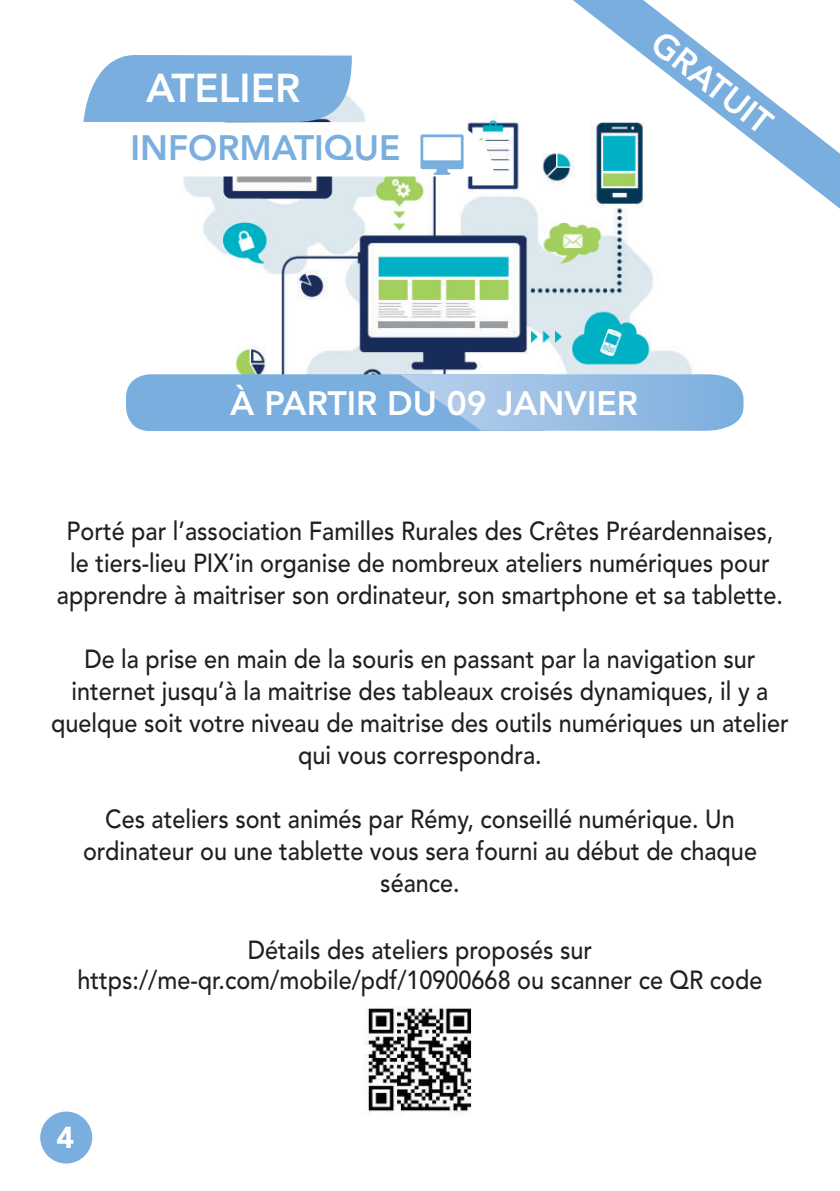
<style>
.page{position:relative;width:840px;height:1191px;background:#fff}
.page>*{position:absolute;margin:0;border:0;box-sizing:border-box;transform-origin:0 0}
.t1{font:800 40px "Avenir";color:#fff}
.t2{font:800 35px "Avenir";color:#79aede}
.t3{font:800 34px "Avenir";color:#fff}
.t4{font:800 33.6px "Avenir";color:#fff}
.t5{font:900 30px "Avenir";color:#fff}
.t6{font:500 26px/32px "Avenir";color:#231f20;text-align:center;scale:.9 1}
</style>
<div class="page">
<img style="left:183px;top:115px;width:509px;height:259px">
<div style="left:40px;top:1111px;width:52px;height:52px;background:#79aede;border-radius:50%"></div>
<svg style="left:572px;top:0;width:267px;height:209px"></svg>
<div style="left:126px;top:374px;width:437px;height:57px;background:#79aede;border-radius:24px"></div>
<svg style="left:400px;top:374px;width:343px;height:57px"></svg>
<svg style="left:83px;top:55px;width:410px;height:121px"></svg>
<img style="left:363px;top:1007px;width:108px;height:108px">
<h1 class="t1" style="left:146px;top:65px;width:156px">ATELIER</h1>
<h2 class="t2" style="left:130px;top:127px;width:271px">INFORMATIQUE</h2>
<h3 class="t3" style="left:668px;top:23px;width:47px;rotate:38deg">GRATUIT</h3>
<p class="t4" style="left:230px;top:383px;width:73px">À PARTIR</p>
<p class="t4" style="left:387px;top:383px;width:131px">DU 09 JANVIER</p>
<p class="t6" style="left:57px;top:515px;width:807px">Porté par l’association Familles Rurales des Crêtes Préardennaises, le tiers-lieu PIX’in organise de nombreux ateliers numériques pour apprendre à maitriser son ordinateur, son smartphone et sa tablette.</p>
<p class="t6" style="left:51px;top:643px;width:820px">De la prise en main de la souris en passant par la navigation sur internet jusqu’à la maitrise des tableaux croisés dynamiques, il y a quelque soit votre niveau de maitrise des outils numériques un atelier qui vous correspondra.</p>
<p class="t6" style="left:83px;top:803px;width:750px">Ces ateliers sont animés par Rémy, conseillé numérique. Un ordinateur ou une tablette vous sera fourni au début de chaque séance.</p>
<p class="t6" style="left:77px;top:935px;width:762px;line-height:30px">Détails des ateliers proposés sur https://me-qr.com/mobile/pdf/10900668 ou scanner ce QR code</p>
<p class="t5" style="left:56px;top:1119px;width:19px">4</p>
</div>
